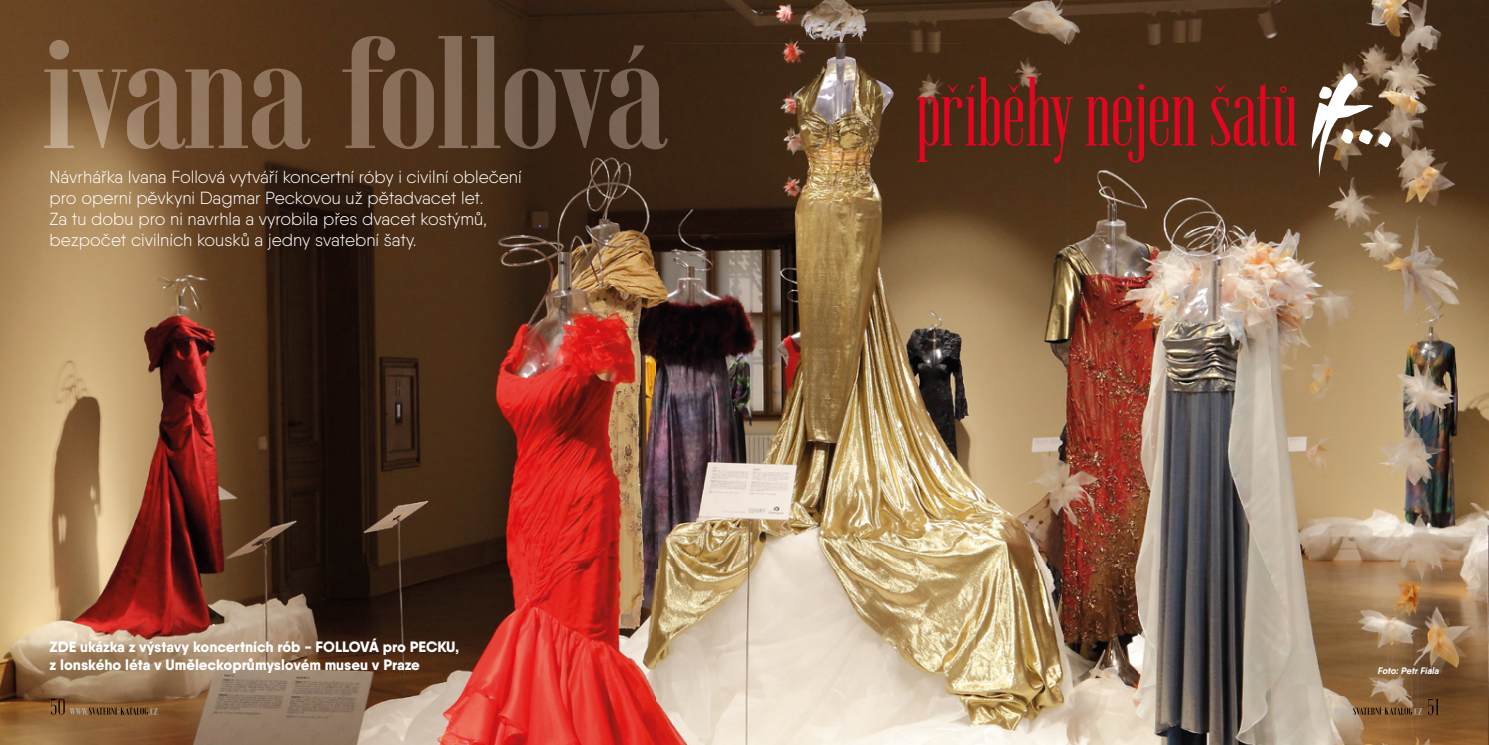
<style>
.page{position:relative;width:1489px;height:745px;background:#fff}
.page>*{position:absolute;margin:0;border:0;box-sizing:border-box;transform-origin:0 0}
.t1{font:condensed 97.5px "Emberly";letter-spacing:-.01em;color:#e40521}
.t2{font:300 17.5px/21px "Qanelas";color:#fff}
.t3{font:800 15px/18px "Qanelas";color:#fff}
.t4{font:700 10px "Emberly";letter-spacing:-.02em;color:#b3b2b2}
.t5{font:italic 700 9.38px "Qanelas";color:#fff}
</style>
<div class="page">
<img style="left:0;top:0;width:87px;height:744px">
<img style="left:87px;top:0;width:1401px;height:43px">
<img style="left:657px;top:43px;width:831px;height:701px">
<img style="left:87px;top:149px;width:570px;height:595px">
<img style="left:51px;top:698px;width:14px;height:16px">
<img style="left:89px;top:705px;width:28px;height:9px">
<img style="left:120px;top:707px;width:28px;height:7px">
<img style="left:1352px;top:705px;width:28px;height:9px">
<img style="left:1384px;top:707px;width:28px;height:7px">
<img style="left:1427px;top:698px;width:11px;height:16px">
<img style="left:44px;top:36px;width:623px;height:113px">
<svg style="left:1311px;top:73px;width:79px;height:105px"></svg>
<p class="t2" style="left:50px;top:166px;width:473px">Návrhářka Ivana Follová vytváří koncertní róby i civilní oblečení pro operní pěvkyni Dagmar Peckovou už pětadvacet let.<br>Za tu dobu pro ni navrhla a vyrobila přes dvacet kostýmů, bezpočet civilních kousků a jedny svatební šaty.</p>
<p class="t3" style="left:50px;top:637px;width:411px">ZDE ukázka z výstavy koncertních rób - FOLLOVÁ pro PECKU, z lonského léta v Uměleckoprůmyslovém museu v Praze</p>
<h1 class="t1" style="left:915px;top:64px;width:383px">příběhy nejen šatů</h1>
<p class="t5" style="left:1377px;top:664px;width:63px">Foto: Petr Fiala</p>
<p class="t4" style="left:69px;top:705px;width:21px">WWW.</p>
<p class="t4" style="left:117px;top:705px;width:5px">-</p>
<p class="t4" style="left:148px;top:705px;width:11px">.CZ</p>
<p class="t4" style="left:1381px;top:705px;width:5px">-</p>
<p class="t4" style="left:1412px;top:705px;width:11px">.CZ</p>
</div>
